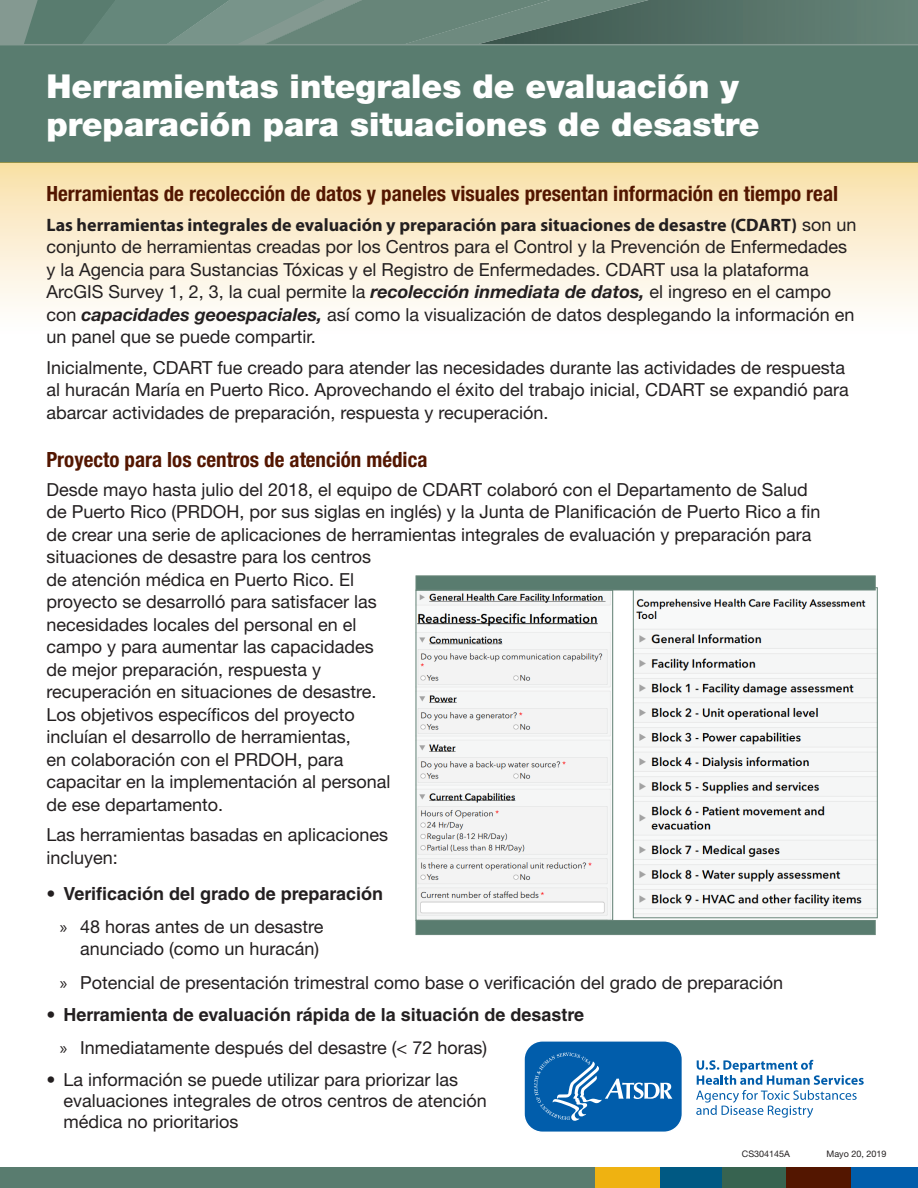
<style>
.page{position:relative;width:918px;height:1188px;background:#fff}
.page>*{position:absolute;margin:0;border:0;box-sizing:border-box;transform-origin:0 0}
.H1-_title{font:900 33px/37.5px "Helvetica Neue LT Std";color:#fff}
.t1{font:700 condensed 21px "Helvetica Neue LT Std";color:#531600}
.P_FIRST_PARA{font:18px/22.5px "Helvetica Neue LT Std";color:#231f20}
.t2{font:700 18px "Helvetica LT Std";color:#231f20}
.t3{font:9px "Helvetica Neue LT Std";color:#231f20}
.s1{font-family:"Myriad Pro";font-weight:700}
.s2{font-weight:700;font-style:italic}
.s3{font-family:"Helvetica Neue LT Std";font-weight:400}
.s4{font-family:"Myriad Pro"}
</style>
<div class="page">
<div style="left:0;top:1167px;width:597px;height:21px;background:#597c6f"></div>
<div style="left:658px;top:1167px;width:65px;height:21px;background:#005983"></div>
<div style="left:722px;top:1167px;width:65px;height:21px;background:#376350"></div>
<div style="left:787px;top:1167px;width:64px;height:21px;background:#531600"></div>
<div style="left:851px;top:1167px;width:67px;height:21px;background:#015dab"></div>
<div style="left:595px;top:1167px;width:64px;height:21px;background:#efb211"></div>
<svg style="left:0;top:0;width:918px;height:44px;background:#638075"></svg>
<div style="left:0;top:45px;width:918px;height:117px;background:#597c6f"></div>
<hr style="left:0;top:44px;width:918px;height:1px;background:#849991">
<svg style="left:696px;top:1060px;width:168px;height:58px"></svg>
<svg style="left:524px;top:1041px;width:158px;height:91px;background:#2071b5"></svg>
<div style="left:0;top:162px;width:918px;height:173px;background:linear-gradient(to bottom,#f9e0a9,#fff)"></div>
<img style="left:418px;top:592px;width:193px;height:326px">
<div style="left:416px;top:590px;width:197px;height:330px;border:1px solid #678579"></div>
<img style="left:635px;top:590px;width:241px;height:325px">
<div style="left:633px;top:588px;width:245px;height:330px;border:1px solid #678579"></div>
<div style="left:416px;top:920px;width:459px;height:15px;background:#597c6f;border:1px solid #678579"></div>
<div style="left:416px;top:576px;width:459px;height:14px;background:#597c6f"></div>
<h1 class="H1-_title" style="left:46px;top:68px;width:715px">Herramientas integrales de evaluación y preparación para situaciones de desastre</h1>
<h2 class="t1" style="left:46px;top:181px;width:793px">Herramientas de recolección de datos y paneles visuales presentan información en tiempo real</h2>
<p class="P_FIRST_PARA" style="left:46px;top:213px;width:812px"><span class="s1">Las herramientas integrales de evaluación y preparación para situaciones de desastre (CDART)</span> son un conjunto de herramientas creadas por los Centros para el Control y la Prevención de Enfermedades y la Agencia para Sustancias Tóxicas y el Registro de Enfermedades. CDART usa la plataforma ArcGIS Survey 1, 2, 3, la cual permite la <span class="s2">recolección inmediata de datos,</span> el ingreso en el campo con <span class="s2">capacidades geoespaciales,</span> así como la visualización de datos desplegando la información en un panel que se puede compartir.</p>
<p class="P_FIRST_PARA" style="left:46px;top:356px;width:804px">Inicialmente, CDART fue creado para atender las necesidades durante las actividades de respuesta al huracán María en Puerto Rico. Aprovechando el éxito del trabajo inicial, CDART se expandió para abarcar actividades de preparación, respuesta y recuperación.</p>
<h2 class="t1" style="left:46px;top:446px;width:383px">Proyecto para los centros de atención médica</h2>
<p class="P_FIRST_PARA" style="left:46px;top:478px;width:776px">Desde mayo hasta julio del 2018, el equipo de CDART colaboró con el Departamento de Salud de Puerto Rico (PRDOH, por sus siglas en inglés) y la Junta de Planificación de Puerto Rico a fin de crear una serie de aplicaciones de herramientas integrales de evaluación y preparación para situaciones de desastre para los centros<br>de atención médica en Puerto Rico. El<br>proyecto se desarrolló para satisfacer las<br>necesidades locales del personal en el<br>campo y para aumentar las capacidades<br>de mejor preparación, respuesta y<br>recuperación en situaciones de desastre.<br>Los objetivos específicos del proyecto<br>incluían el desarrollo de herramientas,<br>en colaboración con el PRDOH, para<br>capacitar en la implementación al personal<br>de ese departamento.</p>
<p class="P_FIRST_PARA" style="left:46px;top:823px;width:343px">Las herramientas basadas en aplicaciones incluyen:</p>
<p class="t2" style="left:46px;top:882px;width:338px"><span class="s3">•</span> Verificación del grado de preparación</p>
<p class="P_FIRST_PARA" style="left:60px;top:915px;width:265px;text-align:right"><span class="s4">»</span> 48 horas antes de un desastre anunciado (como un huracán)</p>
<p class="P_FIRST_PARA" style="left:60px;top:971px;width:725px"><span class="s4">»</span> Potencial de presentación trimestral como base o verificación del grado de preparación</p>
<p class="t2" style="left:46px;top:1003px;width:539px"><span class="s3">•</span> Herramienta de evaluación rápida de la situación de desastre</p>
<p class="P_FIRST_PARA" style="left:60px;top:1036px;width:429px"><span class="s4">»</span> Inmediatamente después del desastre (&lt; 72 horas)</p>
<p class="P_FIRST_PARA" style="left:63px;top:1069px;width:425px;line-height:21px;text-indent:-17px">• La información se puede utilizar para priorizar las evaluaciones integrales de otros centros de atención médica no prioritarios</p>
<p class="t3" style="left:742px;top:1148px;width:50px">CS304145A</p>
<p class="t3" style="left:827px;top:1148px;width:61px">Mayo 20, 2019</p>
</div>
